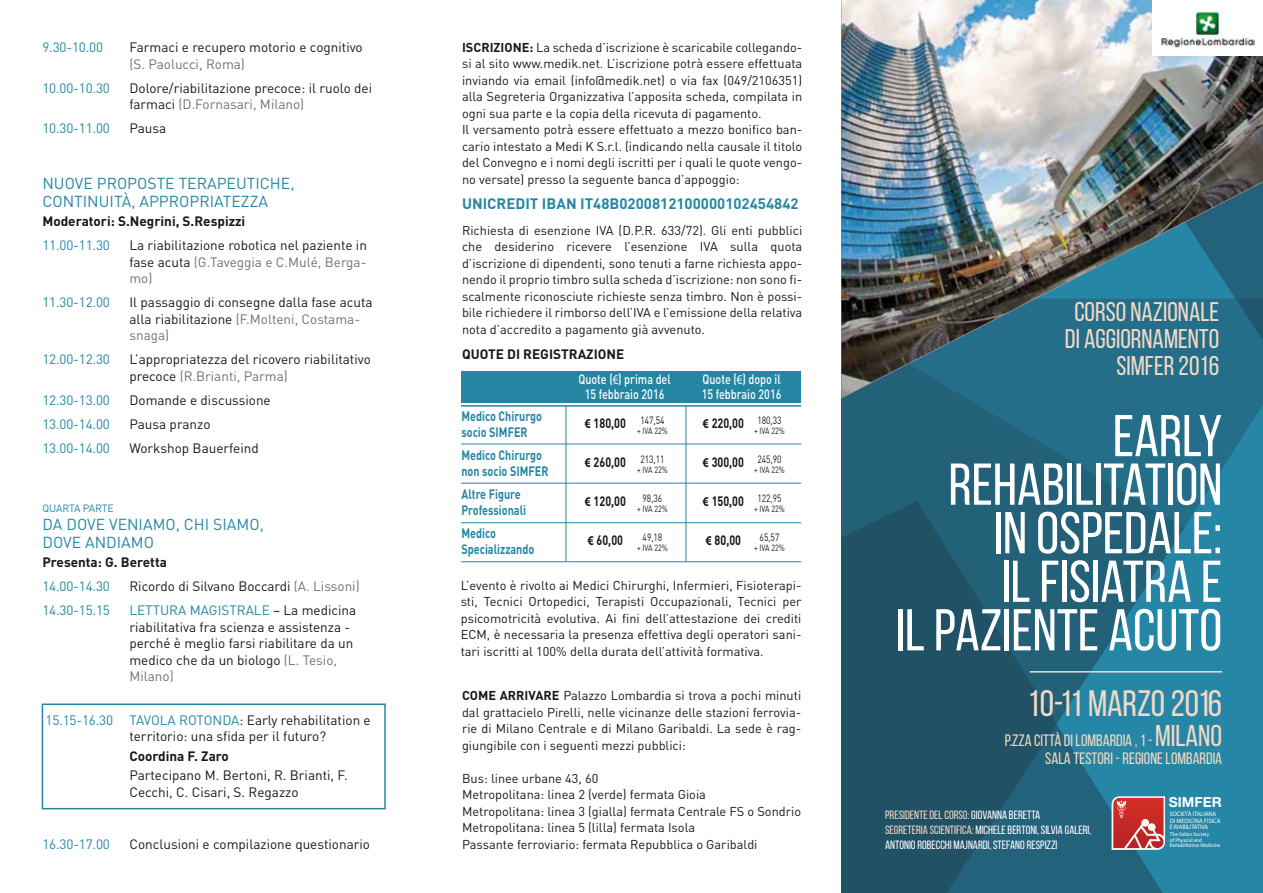
<style>
.page{position:relative;width:1263px;height:893px;background:#fff}
.page>*{position:absolute;margin:0;border:0;box-sizing:border-box;transform-origin:0 0}
.t1{font:58.8px/48.6px "Bebas Neue";color:#fff;text-align:right}
.t2{font:36.75px "Bebas Neue";color:#f1d9c5}
.t3{font:27px/27px "Bebas Neue";color:#f1d9c5;text-align:right}
.t4{font:16.5px/18px "Bebas Neue";color:#f1d9c5;text-align:right}
.t5{font:15.75px/18px "DIN";color:#2586a4}
.t6{font:700 15px "DIN";color:#2586a4}
.t7{font:700 13.8px "Helvetica Neue";color:#fff}
.t8{font:13.5px/16.5px "DIN";color:#1a171c}
.t9{font:13.5px "DIN";letter-spacing:-.015em;color:#2586a4}
.t10{font:700 13.5px "DIN";color:#2586a4;scale:.8 1}
.t11{font:700 13.5px "DIN";color:#1a171c;scale:.8 1}
.t12{font:700 13.5px "DIN";color:#1a171c}
.t13{font:500 13.5px "DIN";color:#fff;scale:.8 1}
.t14{font:13.5px "DIN";color:#707172}
.t15{font:12.75px/16.5px "DIN";color:#1a171c;text-align:justify}
.t16{font:12px/15px "Bebas Neue";color:#fff}
.t17{font:10.5px "DIN";letter-spacing:-.015em;color:#2586a4}
.t18{font:10.5px "DIN";color:#1a171c;scale:.8 1}
.t19{font:9px "DIN";color:#1a171c;scale:.8 1}
.t20{font:6.45px/6.3px "Myriad";color:#fff;scale:.94 1}
.t21{font:5.55px/5.4px "Myriad";color:#fff;scale:.94 1}
.s1{color:#707172}
.s2{color:#2586a4}
.s3{font-weight:700}
.s4{font-family:"Myriad Pro";font-weight:400}
.s5{font-family:"Myriad"}
.s6{font-size:30px}
.s7{color:#f1d9c5}
</style>
<div class="page">
<div style="left:841px;top:0;width:422px;height:893px;background:#2686a6"></div>
<svg style="left:1184px;top:398px;width:79px;height:130px;fill:#246e89"></svg>
<svg style="left:841px;top:398px;width:343px;height:152px;fill:#236179"></svg>
<svg style="left:841px;top:501px;width:329px;height:392px"></svg>
<img style="left:841px;top:0;width:422px;height:398px">
<hr style="left:1030px;top:671px;width:192px;height:2px;background:#f1d9c5">
<svg style="left:1111px;top:796px;width:54px;height:54px"></svg>
<div style="left:461px;top:371px;width:340px;height:31px;background:#2586a4"></div>
<hr style="left:461px;top:522px;width:340px;height:1px;background:#2586a4">
<hr style="left:461px;top:561px;width:340px;height:1px;background:#2586a4">
<hr style="left:461px;top:483px;width:340px;height:1px;background:#2586a4">
<hr style="left:461px;top:444px;width:340px;height:1px;background:#2586a4">
<hr style="left:686px;top:406px;width:1px;height:156px;background:#2586a4">
<hr style="left:566px;top:406px;width:1px;height:156px;background:#2586a4">
<hr style="left:461px;top:405px;width:340px;height:2px;background:#2586a4">
<div style="left:42px;top:703px;width:344px;height:106px;border:2px solid #2586a4"></div>
<div style="left:1152px;top:0;width:111px;height:55px;background:#fff"></div>
<img style="left:1161px;top:11px;width:93px;height:37px">
<p class="t9" style="left:42px;top:39px;width:62px">9.30-10.00</p>
<p class="t8" style="left:129px;top:39px;width:235px">Farmaci e recupero motorio e cognitivo</p>
<p class="t14" style="left:129px;top:55px;width:117px">(S. Paolucci, Roma)</p>
<p class="t9" style="left:42px;top:79px;width:69px">10.00-10.30</p>
<p class="t8" style="left:129px;top:79px;width:244px">Dolore/riabilitazione precoce: il ruolo dei farmaci <span class="s1">(D.Fornasari, Milano)</span></p>
<p class="t9" style="left:42px;top:120px;width:69px">10.30-11.00</p>
<p class="t8" style="left:129px;top:120px;width:38px">Pausa</p>
<p class="t5" style="left:42px;top:174px;width:254px">NUOVE PROPOSTE TERAPEUTICHE,<br>CONTINUITÀ, APPROPRIATEZZA</p>
<p class="t12" style="left:42px;top:212px;width:204px">Moderatori: S.Negrini, S.Respizzi</p>
<p class="t9" style="left:42px;top:237px;width:69px">11.00-11.30</p>
<p class="t8" style="left:129px;top:237px;width:239px;text-align:justify">La riabilitazione robotica nel paziente in fase acuta <span class="s1">(G.Taveggia e C.Mulé, Berga&shy;mo)</span></p>
<p class="t9" style="left:42px;top:294px;width:69px">11.30-12.00</p>
<p class="t8" style="left:129px;top:294px;width:245px">Il passaggio di consegne dalla fase acuta alla riabilitazione <span class="s1">(F.Molteni, Costama&shy;snaga)</span></p>
<p class="t9" style="left:42px;top:351px;width:69px">12.00-12.30</p>
<p class="t8" style="left:129px;top:351px;width:243px">L’appropriatezza del ricovero riabilitativo precoce <span class="s1">(R.Brianti, Parma)</span></p>
<p class="t9" style="left:42px;top:391px;width:69px">12.30-13.00</p>
<p class="t8" style="left:129px;top:391px;width:143px">Domande e discussione</p>
<p class="t9" style="left:42px;top:415px;width:69px">13.00-14.00</p>
<p class="t8" style="left:129px;top:415px;width:83px">Pausa pranzo</p>
<p class="t9" style="left:42px;top:439px;width:69px">13.00-14.00</p>
<p class="t8" style="left:129px;top:439px;width:131px">Workshop Bauerfeind</p>
<p class="t17" style="left:42px;top:501px;width:73px">QUARTA PARTE</p>
<p class="t5" style="left:42px;top:515px;width:223px">DA DOVE VENIAMO, CHI SIAMO,<br>DOVE ANDIAMO</p>
<p class="t12" style="left:42px;top:553px;width:126px">Presenta: G. Beretta</p>
<p class="t9" style="left:42px;top:578px;width:69px">14.00-14.30</p>
<p class="t8" style="left:129px;top:578px;width:232px">Ricordo di Silvano Boccardi <span class="s1">(A. Lissoni)</span></p>
<p class="t9" style="left:42px;top:602px;width:69px">14.30-15.15</p>
<p class="t8" style="left:129px;top:602px;width:228px"><span class="s2">LETTURA MAGISTRALE</span> – La medicina riabilitativa fra scienza e assistenza - perché è meglio farsi riabilitare da un medico che da un biologo <span class="s1">(L. Tesio,<br>Milano)</span></p>
<p class="t8" style="left:129px;top:711px;width:243px;text-indent:-84px"><span class="s2">15.15-16.30 TAVOLA ROTONDA</span>: Early rehabilitation e territorio: una sfida per il futuro?</p>
<p class="t12" style="left:129px;top:747px;width:101px">Coordina F. Zaro</p>
<p class="t8" style="left:129px;top:767px;width:220px">Partecipano M. Bertoni, R. Brianti, F.<br>Cecchi, C. Cisari, S. Regazzo</p>
<p class="t9" style="left:42px;top:836px;width:69px">16.30-17.00</p>
<p class="t8" style="left:129px;top:836px;width:242px">Conclusioni e compilazione questionario</p>
<p class="t15" style="left:462px;top:38px;width:342px;text-align:left"><span class="s3">ISCRIZIONE:</span> La scheda d’iscrizione è scaricabile collegando&shy;si al sito www.medik.net. L’iscrizione potrà essere effettuata inviando via email (info@medik.net) o via fax (049/2106351) alla Segreteria Organizzativa l’apposita scheda, compilata in ogni sua parte e la copia della ricevuta di pagamento.<br>Il versamento potrà essere effettuato a mezzo bonifico ban&shy;cario intestato a Medi K S.r.l. (indicando nella causale il titolo del Convegno e i nomi degli iscritti per i quali le quote vengo&shy;no versate) presso la seguente banca d’appoggio:</p>
<p class="t6" style="left:462px;top:194px;width:338px">UNICREDIT IBAN IT48B0200812100000102454842</p>
<p class="t15" style="left:462px;top:221px;width:342px">Richiesta di esenzione IVA (D.P.R. 633/72). Gli enti pubblici che desiderino ricevere l’esenzione IVA sulla quota d’iscrizione di dipendenti, sono tenuti a farne richiesta appo&shy;nendo il proprio timbro sulla scheda d’iscrizione: non sono fi&shy;scalmente riconosciute richieste senza timbro. Non è possi&shy;bile richiedere il rimborso dell’IVA e l’emissione della relativa nota d’accredito a pagamento già avvenuto.</p>
<p class="t12" style="left:462px;top:345px;width:164px">QUOTE DI REGISTRAZIONE</p>
<p class="t13" style="left:578px;top:371px;width:117px">Quote (<span class="s4">€</span>) prima del</p>
<p class="t13" style="left:702px;top:371px;width:99px">Quote (<span class="s4">€</span>) dopo il</p>
<p class="t13" style="left:585px;top:386px;width:101px">15 febbraio 2016</p>
<p class="t13" style="left:702px;top:386px;width:101px">15 febbraio 2016</p>
<p class="t10" style="left:461px;top:407px;width:102px">Medico Chirurgo</p>
<p class="t11" style="left:585px;top:415px;width:101px"><span class="s5">€</span> 180,00 <sup>147,54</sup></p>
<p class="t11" style="left:703px;top:415px;width:100px"><span class="s5">€</span> 220,00 <sup>180,33</sup></p>
<p class="t10" style="left:461px;top:424px;width:84px">socio SIMFER</p>
<p class="t19" style="left:637px;top:425px;width:40px">+ IVA 22%</p>
<p class="t19" style="left:754px;top:425px;width:40px">+ IVA 22%</p>
<p class="t10" style="left:461px;top:446px;width:102px">Medico Chirurgo</p>
<p class="t11" style="left:585px;top:454px;width:101px"><span class="s5">€</span> 260,00 <sup>213,11</sup></p>
<p class="t11" style="left:703px;top:454px;width:100px"><span class="s5">€</span> 300,00 <sup>245,90</sup></p>
<p class="t10" style="left:461px;top:463px;width:110px">non socio SIMFER</p>
<p class="t19" style="left:637px;top:464px;width:40px">+ IVA 22%</p>
<p class="t19" style="left:754px;top:464px;width:40px">+ IVA 22%</p>
<p class="t10" style="left:461px;top:485px;width:76px">Altre Figure</p>
<p class="t11" style="left:585px;top:493px;width:98px"><span class="s5">€</span> 120,00 <sup>98,36</sup></p>
<p class="t11" style="left:703px;top:493px;width:100px"><span class="s5">€</span> 150,00 <sup>122,95</sup></p>
<p class="t10" style="left:461px;top:502px;width:82px">Professionali</p>
<p class="t19" style="left:637px;top:503px;width:40px">+ IVA 22%</p>
<p class="t19" style="left:754px;top:503px;width:40px">+ IVA 22%</p>
<p class="t10" style="left:461px;top:524px;width:45px">Medico</p>
<p class="t11" style="left:588px;top:532px;width:45px"><span class="s5">€</span> 60,00</p>
<p class="t18" style="left:643px;top:530px;width:26px">49,18</p>
<p class="t11" style="left:706px;top:532px;width:45px"><span class="s5">€</span> 80,00</p>
<p class="t18" style="left:760px;top:530px;width:26px">65,57</p>
<p class="t10" style="left:461px;top:541px;width:93px">Specializzando</p>
<p class="t19" style="left:637px;top:542px;width:40px">+ IVA 22%</p>
<p class="t19" style="left:754px;top:542px;width:40px">+ IVA 22%</p>
<p class="t15" style="left:461px;top:576px;width:342px">L’evento è rivolto ai Medici Chirurghi, Infermieri, Fisioterapi&shy;sti, Tecnici Ortopedici, Terapisti Occupazionali, Tecnici per psicomotricità evolutiva. Ai fini dell’attestazione dei crediti ECM, è necessaria la presenza effettiva degli operatori sani&shy;tari iscritti al 100% della durata dell’attività formativa.</p>
<p class="t15" style="left:462px;top:687px;width:341px"><span class="s3">COME ARRIVARE</span> Palazzo Lombardia si trova a pochi minuti dal grattacielo Pirelli, nelle vicinanze delle stazioni ferrovia&shy;rie di Milano Centrale e di Milano Garibaldi. La sede è rag&shy;giungibile con i seguenti mezzi pubblici:</p>
<p class="t15" style="left:462px;top:769px;width:341px;text-align:left">Bus: linee urbane 43, 60<br>Metropolitana: linea 2 (verde) fermata Gioia<br>Metropolitana: linea 3 (gialla) fermata Centrale FS o Sondrio Metropolitana: linea 5 (lilla) fermata Isola<br>Passante ferroviario: fermata Repubblica o Garibaldi</p>
<h3 class="t3" style="left:1065px;top:297px;width:156px">CORSO NAZIONALE<br>DI AGGIORNAMENTO<br>SIMFER 2016</h3>
<h1 class="t1" style="left:896px;top:411px;width:328px">EARLY<br>REHABILITATION<br>IN OSPEDALE:<br>IL FISIATRA E<br>IL PAZIENTE ACUTO</h1>
<h2 class="t2" style="left:1027px;top:683px;width:196px">10-11 MARZO 2016</h2>
<p class="t4" style="left:1005px;top:731px;width:219px">P.ZZA CITTÀ DI LOMBARDIA , 1 - <span class="s6">MILANO<br></span>SALA TESTORI - REGIONE LOMBARDIA</p>
<p class="t16" style="left:885px;top:808px;width:208px"><span class="s7">PRESIDENTE DEL CORSO:</span> GIOVANNA BERETTA<br><span class="s7">SEGRETERIA SCIENTIFICA:</span> MICHELE BERTONI, SILVIA GALERI,<br>ANTONIO ROBECCHI MAJNARDI, STEFANO RESPIZZI</p>
<p class="t7" style="left:1169px;top:794px;width:54px">SIMFER</p>
<p class="t20" style="left:1170px;top:811px;width:56px">SOCIETÀ ITALIANA<br>DI MEDICINA FISICA<br>E RIABILITATIVA</p>
<p class="t21" style="left:1170px;top:832px;width:55px">The Italian Society<br>of Physical and<br>Rehabilitative Medicine</p>
</div>
